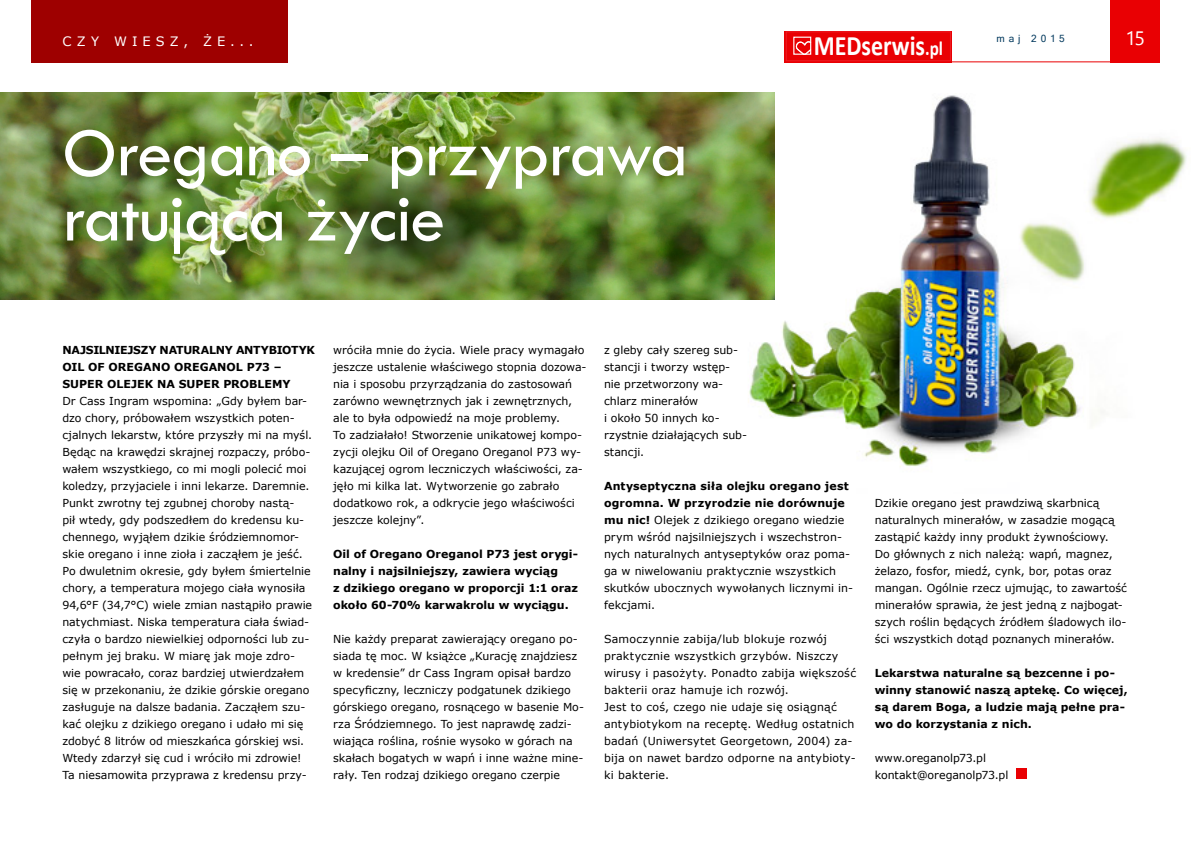
<style>
.page{position:relative;width:1191px;height:842px;background:#fff}
.page>*{position:absolute;margin:0;border:0;box-sizing:border-box;transform-origin:0 0}
.t1{font:71.1px/65.2px "Tw Cen";letter-spacing:-.02em;color:#fff}
.t2{font:700 28.3px "Calibri";color:#fff;scale:.85 1}
.t3{font:19.4px "Segoe UI";color:#fff}
.t4{font:13px "MS Reference Sans Serif";letter-spacing:.395em;color:#fff}
.t5{font:11px/17px "MS Reference Sans Serif";color:#000}
.t6{font:700 11px/17px "MS Reference Sans Serif";color:#000}
.t7{font:11px/17px "MS Reference Sans Serif";letter-spacing:.02em;color:#000}
.t8{font:10px "Microsoft Sans Serif";letter-spacing:.4em;color:#053b5f}
.s1{font-size:20.2px}
.s2{font-weight:700}
</style>
<div class="page">
<div style="left:784px;top:31px;width:167px;height:31px;background:#e9060a"></div>
<div style="left:786px;top:32px;width:164px;height:29px;background:#e90003"></div>
<div style="left:786px;top:32px;width:164px;height:29px;border:1px solid #ed1d24"></div>
<div style="left:793px;top:37px;width:18px;height:18px;border:1px solid #fff"></div>
<svg style="left:795px;top:41px;width:17px;height:14px"></svg>
<div style="left:1110px;top:0;width:49px;height:62px;background:#e90003"></div>
<hr style="left:950px;top:61px;width:160px;height:1px;background:#e90003">
<div style="left:31px;top:0;width:257px;height:62px;background:#9e0000"></div>
<img style="left:737px;top:93px;width:450px;height:374px">
<img style="left:0;top:93px;width:774px;height:206px">
<div style="left:1016px;top:769px;width:11px;height:10px;background:#e90003"></div>
<p class="t4" style="left:62px;top:33px;width:193px">Czy wiesz, że...</p>
<h3 class="t3" style="left:1125px;top:23px;width:21px">15</h3>
<p class="t8" style="left:996px;top:32px;width:70px">maj 2015</p>
<h2 class="t2" style="left:813px;top:27px;width:154px">MEDserwis<span class="s1">.pl</span></h2>
<h1 class="t1" style="left:62px;top:120px;width:627px">Oregano – przyprawa ratująca życie</h1>
<p class="t6" style="left:62px;top:341px;width:254px">NAJSILNIEJSZY NATURALNY ANTYBIOTYK<br>OIL OF OREGANO OREGANOL P73 –<br>SUPER OLEJEK NA SUPER PROBLEMY</p>
<p class="t5" style="left:62px;top:392px;width:251px">Dr Cass Ingram wspomina: „Gdy byłem bar&shy;dzo chory, próbowałem wszystkich poten&shy;cjalnych lekarstw, które przyszły mi na myśl.<br>Będąc na krawędzi skrajnej rozpaczy, próbo&shy;wałem wszystkiego, co mi mogli polecić moi koledzy, przyjaciele i inni lekarze. Daremnie.<br>Punkt zwrotny tej zgubnej choroby nastą-<br>pił wtedy, gdy podszedłem do kredensu ku&shy;chennego, wyjąłem dzikie śródziemnomor&shy;skie oregano i inne zioła i zacząłem je jeść.<br>Po dwuletnim okresie, gdy byłem śmiertelnie chory, a temperatura mojego ciała wynosiła 94,6°F (34,7°C) wiele zmian nastąpiło prawie natychmiast. Niska temperatura ciała świad&shy;czyła o bardzo niewielkiej odporności lub zu&shy;pełnym jej braku. W miarę jak moje zdro&shy;wie powracało, coraz bardziej utwierdzałem się w przekonaniu, że dzikie górskie oregano zasługuje na dalsze badania. Zacząłem szu&shy;kać olejku z dzikiego oregano i udało mi się zdobyć 8 litrów od mieszkańca górskiej wsi.<br>Wtedy zdarzył się cud i wróciło mi zdrowie!<br>Ta niesamowita przyprawa z kredensu przy-</p>
<p class="t5" style="left:333px;top:341px;width:255px">wróciła mnie do życia. Wiele pracy wymagało jeszcze ustalenie właściwego stopnia dozowa&shy;nia i sposobu przyrządzania do zastosowań zarówno wewnętrznych jak i zewnętrznych, ale to była odpowiedź na moje problemy.<br>To zadziałało! Stworzenie unikatowej kompo&shy;zycji olejku Oil of Oregano Oreganol P73 wy&shy;kazującej ogrom leczniczych właściwości, za&shy;jęło mi kilka lat. Wytworzenie go zabrało dodatkowo rok, a odkrycie jego właściwości jeszcze kolejny”.</p>
<p class="t6" style="left:333px;top:545px;width:246px">Oil of Oregano Oreganol P73 jest orygi&shy;nalny i najsilniejszy, zawiera wyciąg<br>z dzikiego oregano w proporcji 1:1 oraz około 60-70% karwakrolu w wyciągu.</p>
<p class="t5" style="left:333px;top:630px;width:252px">Nie każdy preparat zawierający oregano po&shy;siada tę moc. W książce „Kurację znajdziesz w kredensie” dr Cass Ingram opisał bardzo specyficzny, leczniczy podgatunek dzikiego górskiego oregano, rosnącego w basenie Mo&shy;rza Śródziemnego. To jest naprawdę zadzi&shy;wiająca roślina, rośnie wysoko w górach na skałach bogatych w wapń i inne ważne mine&shy;rały. Ten rodzaj dzikiego oregano czerpie</p>
<p class="t5" style="left:604px;top:341px;width:145px">z gleby cały szereg sub&shy;stancji i tworzy wstęp&shy;nie przetworzony wa&shy;chlarz minerałów<br>i około 50 innych ko&shy;rzystnie działających sub&shy;stancji.</p>
<p class="t5" style="left:604px;top:477px;width:251px"><span class="s2">Antyseptyczna siła olejku oregano jest ogromna. W przyrodzie nie dorównuje mu nic!</span> Olejek z dzikiego oregano wiedzie prym wśród najsilniejszych i wszechstron&shy;nych naturalnych antyseptyków oraz poma&shy;ga w niwelowaniu praktycznie wszystkich skutków ubocznych wywołanych licznymi in&shy;fekcjami.</p>
<p class="t7" style="left:604px;top:630px;width:254px">Samoczynnie zabija/lub blokuje rozwój praktycznie wszystkich grzybów. Niszczy wirusy i pasożyty. Ponadto zabija większość bakterii oraz hamuje ich rozwój.<br>Jest to coś, czego nie udaje się osiągnąć antybiotykom na receptę. Według ostatnich badań (Uniwersytet Georgetown, 2004) za&shy;bija on nawet bardzo odporne na antybioty&shy;ki bakterie.</p>
<p class="t5" style="left:874px;top:494px;width:254px">Dzikie oregano jest prawdziwą skarbnicą naturalnych minerałów, w zasadzie mogącą zastąpić każdy inny produkt żywnościowy.<br>Do głównych z nich należą: wapń, magnez, żelazo, fosfor, miedź, cynk, bor, potas oraz mangan. Ogólnie rzecz ujmując, to zawartość minerałów sprawia, że jest jedną z najbogat&shy;szych roślin będących źródłem śladowych ilo&shy;ści wszystkich dotąd poznanych minerałów.</p>
<p class="t6" style="left:874px;top:664px;width:254px">Lekarstwa naturalne są bezcenne i po&shy;winny stanowić naszą aptekę. Co więcej, są darem Boga, a ludzie mają pełne pra&shy;wo do korzystania z nich.</p>
<p class="t5" style="left:874px;top:749px;width:135px">www.oreganolp73.pl kontakt@oreganolp73.pl</p>
</div>
